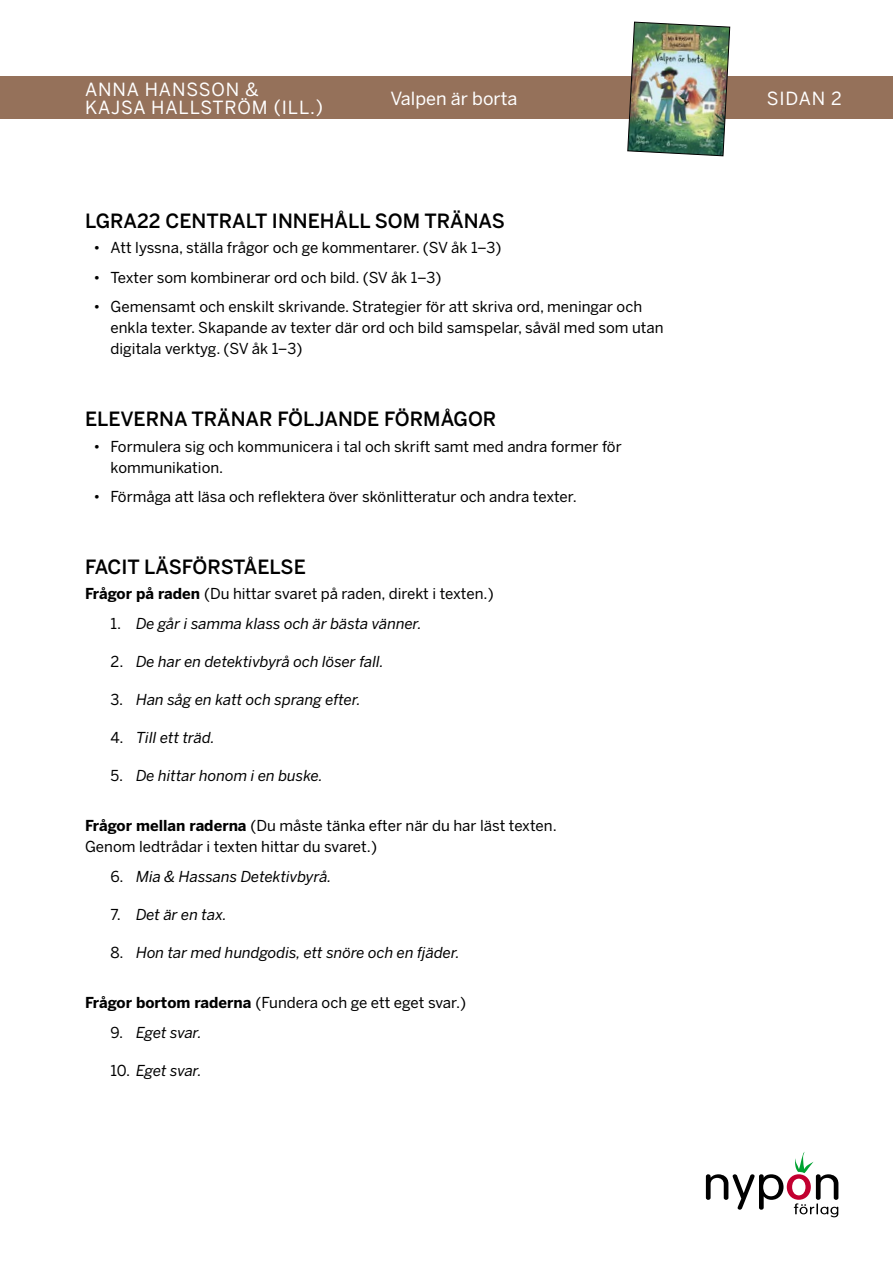
<style>
.page{position:relative;width:893px;height:1263px;background:#fff}
.page>*{position:absolute;margin:0;border:0;box-sizing:border-box;transform-origin:0 0}
.t1{font:500 19.5px "Benton Sans";color:#000}
.t2{font:18px/18px "Benton Sans";letter-spacing:.05em;color:#fff}
.t3{font:18px "Benton Sans";color:#fff}
.t4{font:15px/21px "Benton Sans";color:#000}
.t5{font:italic 15px "Benton Sans";color:#000}
.s1{font-weight:700}
.s2{font-style:normal}
</style>
<div class="page">
<svg style="left:706px;top:1152px;width:132px;height:65px"></svg>
<div style="left:0;top:77px;width:893px;height:42px;background:#95715a"></div>
<img style="left:627px;top:21px;width:103px;height:136px">
<p class="t2" style="left:85px;top:80px;width:240px">ANNA HANSSON &amp;<br>KAJSA HALLSTRÖM (ILL.)</p>
<p class="t3" style="left:390px;top:87px;width:129px">Valpen är borta</p>
<p class="t2" style="left:767px;top:89px;width:77px">SIDAN 2</p>
<h1 class="t1" style="left:85px;top:209px;width:421px">LGRA22 CENTRALT INNEHÅLL SOM TRÄNAS</h1>
<p class="t4" style="left:94px;top:237px;width:410px">• Att lyssna, ställa frågor och ge kommentarer. (SV åk 1–3)</p>
<p class="t4" style="left:94px;top:267px;width:349px">• Texter som kombinerar ord och bild. (SV åk 1–3)</p>
<p class="t4" style="left:111px;top:296px;width:555px;text-indent:-17px">• Gemensamt och enskilt skrivande. Strategier för att skriva ord, meningar och enkla texter. Skapande av texter där ord och bild samspelar, såväl med som utan digitala verktyg. (SV åk 1–3)</p>
<h1 class="t1" style="left:85px;top:407px;width:413px">ELEVERNA TRÄNAR FÖLJANDE FÖRMÅGOR</h1>
<p class="t4" style="left:111px;top:436px;width:513px;text-indent:-17px">• Formulera sig och kommunicera i tal och skrift samt med andra former för kommunikation.</p>
<p class="t4" style="left:94px;top:486px;width:485px">• Förmåga att läsa och reflektera över skönlitteratur och andra texter.</p>
<h1 class="t1" style="left:85px;top:555px;width:222px">FACIT LÄSFÖRSTÅELSE</h1>
<p class="t4" style="left:85px;top:583px;width:410px"><span class="s1">Frågor på raden</span> (Du hittar svaret på raden, direkt i texten.)</p>
<p class="t5" style="left:111px;top:614px;width:313px"><span class="s2">1.</span> De går i samma klass och är bästa vänner.</p>
<p class="t5" style="left:111px;top:652px;width:275px"><span class="s2">2.</span> De har en detektivbyrå och löser fall.</p>
<p class="t5" style="left:111px;top:690px;width:252px"><span class="s2">3.</span> Han såg en katt och sprang efter.</p>
<p class="t5" style="left:111px;top:728px;width:106px"><span class="s2">4.</span> Till ett träd.</p>
<p class="t5" style="left:111px;top:766px;width:214px"><span class="s2">5.</span> De hittar honom i en buske.</p>
<p class="t4" style="left:85px;top:815px;width:473px"><span class="s1">Frågor mellan raderna</span> (Du måste tänka efter när du har läst texten.<br>Genom ledtrådar i texten hittar du svaret.)</p>
<p class="t5" style="left:111px;top:867px;width:223px"><span class="s2">6.</span> Mia &amp; Hassans Detektivbyrå.</p>
<p class="t5" style="left:111px;top:905px;width:118px"><span class="s2">7.</span> Det är en tax.</p>
<p class="t5" style="left:111px;top:943px;width:351px"><span class="s2">8.</span> Hon tar med hundgodis, ett snöre och en fjäder.</p>
<p class="t4" style="left:85px;top:992px;width:383px"><span class="s1">Frågor bortom raderna</span> (Fundera och ge ett eget svar.)</p>
<p class="t5" style="left:111px;top:1023px;width:93px"><span class="s2">9.</span> Eget svar.</p>
<p class="t5" style="left:111px;top:1061px;width:93px"><span class="s2">10.</span> Eget svar.</p>
</div>
